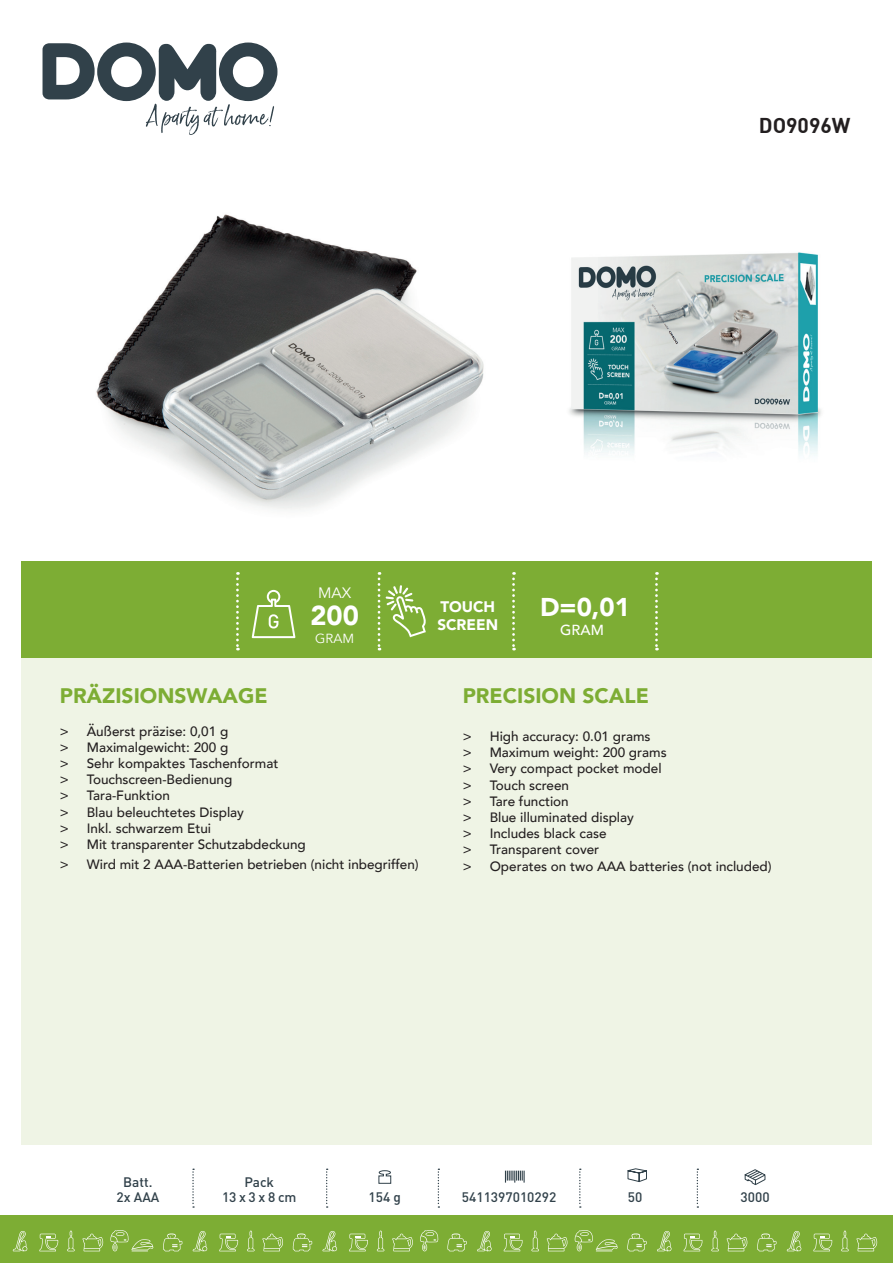
<style>
.page{position:relative;width:893px;height:1263px;background:#fff}
.page>*{position:absolute;margin:0;border:0;box-sizing:border-box;transform-origin:0 0}
.t1{font:900 27.3px "Avenir";color:#fff}
.t2{font:900 25.65px "Avenir";color:#fff}
.t3{font:900 21px "Avenir";color:#7dad34}
.t4{font:21px "DIN Bold";color:#231f20}
.t5{font:900 15.3px/18.3px "Avenir";color:#fff}
.t6{font:15px "Avenir";color:#fff}
.t7{font:500 14.55px "Avenir";color:#fff}
.t8{font:500 13.65px/15px "DIN Pro";color:#31414a;text-align:center}
.t9{font:500 13.5px/16.2px "Avenir";color:#231f20}
.t10{font:13.2px "Avenir";color:#fff}
</style>
<div class="page">
<div style="left:21px;top:658px;width:851px;height:486px;background:#eff4e5"></div>
<svg style="left:43px;top:43px;width:234px;height:92px"></svg>
<div style="left:0;top:1215px;width:893px;height:48px;background:#7dad34"></div>
<svg style="left:505px;top:1170px;width:20px;height:12px"></svg>
<svg style="left:378px;top:1170px;width:14px;height:14px"></svg>
<svg style="left:627px;top:1168px;width:20px;height:14px"></svg>
<svg style="left:744px;top:1169px;width:22px;height:16px"></svg>
<svg style="left:192px;top:1168px;width:2px;height:40px"></svg>
<svg style="left:326px;top:1168px;width:2px;height:40px"></svg>
<svg style="left:438px;top:1168px;width:1px;height:40px"></svg>
<svg style="left:579px;top:1168px;width:2px;height:40px"></svg>
<svg style="left:697px;top:1168px;width:1px;height:40px"></svg>
<svg style="left:13px;top:1231px;width:14px;height:20px"></svg>
<svg style="left:67px;top:1230px;width:8px;height:21px"></svg>
<svg style="left:82px;top:1233px;width:21px;height:18px"></svg>
<svg style="left:39px;top:1234px;width:19px;height:17px"></svg>
<svg style="left:110px;top:1230px;width:43px;height:21px"></svg>
<svg style="left:193px;top:1231px;width:14px;height:20px"></svg>
<svg style="left:163px;top:1233px;width:19px;height:18px"></svg>
<svg style="left:247px;top:1230px;width:8px;height:21px"></svg>
<svg style="left:262px;top:1233px;width:21px;height:18px"></svg>
<svg style="left:219px;top:1234px;width:19px;height:17px"></svg>
<svg style="left:323px;top:1231px;width:14px;height:20px"></svg>
<svg style="left:293px;top:1233px;width:19px;height:18px"></svg>
<svg style="left:377px;top:1230px;width:7px;height:21px"></svg>
<svg style="left:420px;top:1230px;width:19px;height:21px"></svg>
<svg style="left:392px;top:1233px;width:21px;height:18px"></svg>
<svg style="left:349px;top:1234px;width:19px;height:17px"></svg>
<svg style="left:477px;top:1231px;width:15px;height:20px"></svg>
<svg style="left:447px;top:1233px;width:20px;height:18px"></svg>
<svg style="left:531px;top:1230px;width:8px;height:21px"></svg>
<svg style="left:547px;top:1233px;width:20px;height:18px"></svg>
<svg style="left:504px;top:1234px;width:18px;height:17px"></svg>
<svg style="left:574px;top:1230px;width:44px;height:21px"></svg>
<svg style="left:657px;top:1231px;width:14px;height:20px"></svg>
<svg style="left:627px;top:1233px;width:20px;height:18px"></svg>
<svg style="left:711px;top:1230px;width:8px;height:21px"></svg>
<svg style="left:727px;top:1233px;width:20px;height:18px"></svg>
<svg style="left:684px;top:1234px;width:18px;height:17px"></svg>
<svg style="left:787px;top:1231px;width:14px;height:20px"></svg>
<svg style="left:757px;top:1233px;width:19px;height:18px"></svg>
<svg style="left:841px;top:1230px;width:8px;height:21px"></svg>
<svg style="left:856px;top:1233px;width:21px;height:18px"></svg>
<svg style="left:813px;top:1234px;width:19px;height:17px"></svg>
<div style="left:21px;top:561px;width:851px;height:97px;background:#7dad34"></div>
<img style="left:569px;top:252px;width:252px;height:204px">
<img style="left:96px;top:214px;width:388px;height:296px">
<svg style="left:236px;top:572px;width:3px;height:78px"></svg>
<svg style="left:378px;top:572px;width:2px;height:78px"></svg>
<svg style="left:512px;top:572px;width:3px;height:78px"></svg>
<svg style="left:655px;top:572px;width:3px;height:78px"></svg>
<svg style="left:252px;top:590px;width:43px;height:48px"></svg>
<svg style="left:386px;top:585px;width:40px;height:52px"></svg>
<h3 class="t4" style="left:759px;top:112px;width:93px">DO9096W</h3>
<p class="t6" style="left:318px;top:584px;width:35px">MAX</p>
<h1 class="t1" style="left:310px;top:592px;width:50px">200</h1>
<p class="t10" style="left:315px;top:630px;width:40px">GRAM</p>
<h3 class="t3" style="left:60px;top:678px;width:209px">PRÄZISIONSWAAGE</h3>
<p class="t9" style="left:60px;top:722px;width:248px">&gt; Äußerst präzise: 0,01 g<br>&gt; Maximalgewicht: 200 g<br>&gt; Sehr kompaktes Taschenformat<br>&gt; Touchscreen-Bedienung<br>&gt; Tara-Funktion<br>&gt; Blau beleuchtetes Display<br>&gt; Inkl. schwarzem Etui<br>&gt; Mit transparenter Schutzabdeckung</p>
<p class="t9" style="left:60px;top:855px;width:360px">&gt; Wird mit 2 AAA-Batterien betrieben (nicht inbegriffen)</p>
<p class="t5" style="left:437px;top:597px;width:62px">TOUCH<br>SCREEN</p>
<h2 class="t2" style="left:540px;top:585px;width:91px">D=0,01</h2>
<p class="t7" style="left:560px;top:617px;width:45px">GRAM</p>
<h3 class="t3" style="left:463px;top:678px;width:188px">PRECISION SCALE</h3>
<p class="t9" style="left:463px;top:727px;width:310px">&gt; High accuracy: 0.01 grams<br>&gt; Maximum weight: 200 grams<br>&gt; Very compact pocket model<br>&gt; Touch screen<br>&gt; Tare function<br>&gt; Blue illuminated display<br>&gt; Includes black case<br>&gt; Transparent cover<br>&gt; Operates on two AAA batteries (not included)</p>
<p class="t8" style="left:116px;top:1174px;width:44px">Batt.<br>2x AAA</p>
<p class="t8" style="left:222px;top:1174px;width:76px">Pack<br>13 x 3 x 8 cm</p>
<p class="t8" style="left:369px;top:1189px;width:34px">154 g</p>
<p class="t8" style="left:462px;top:1189px;width:96px">5411397010292</p>
<p class="t8" style="left:628px;top:1189px;width:16px">50</p>
<p class="t8" style="left:740px;top:1189px;width:31px">3000</p>
</div>
